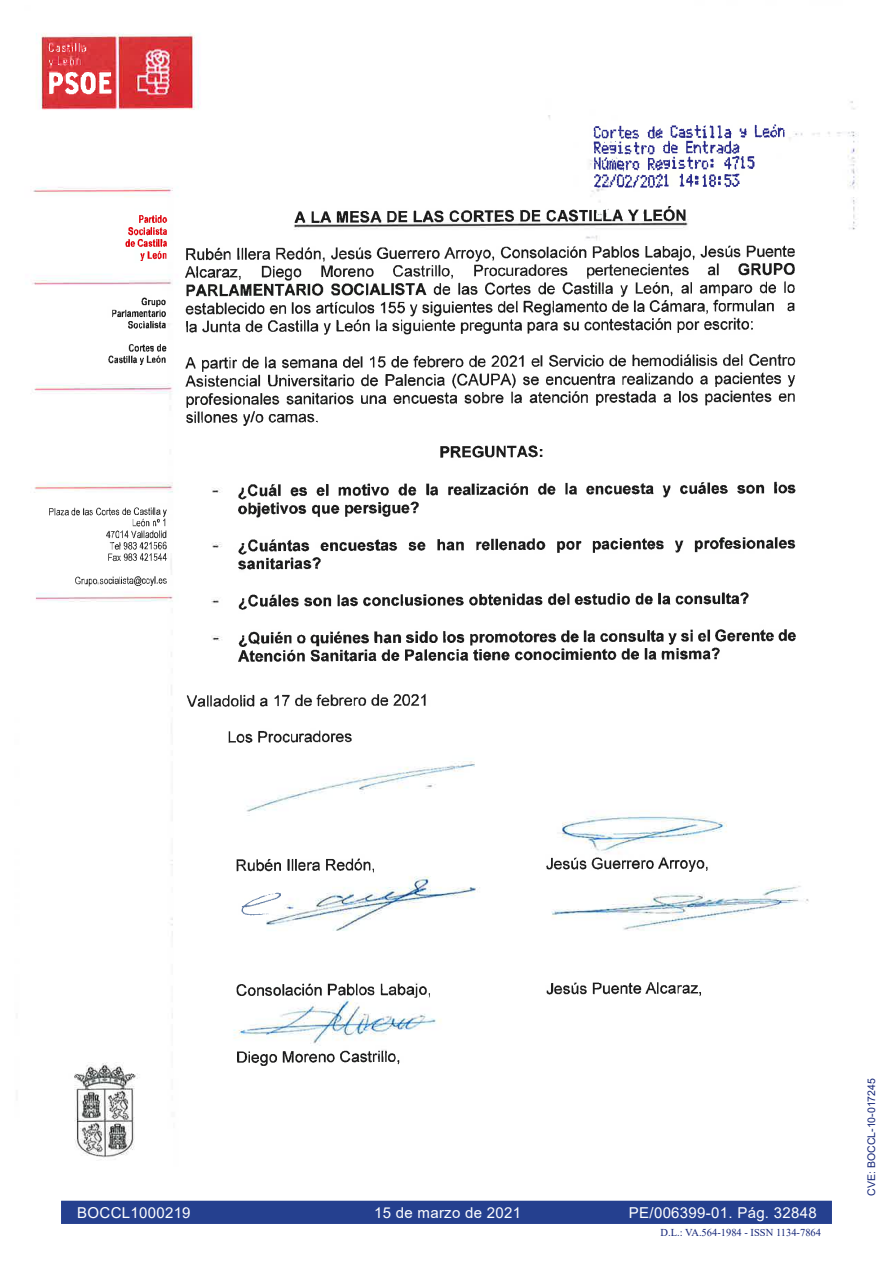
<style>
.page{position:relative;width:893px;height:1263px;background:#fff}
.page>*{position:absolute;margin:0;border:0;box-sizing:border-box;transform-origin:0 0}
.E_CVE{font:15px "Arial";letter-spacing:.02em;color:#fff}
.t1{font:10.5px "Times New Roman";color:#132477}
.t2{font:10.5px "Arial";color:#132477}
</style>
<div class="page">
<div style="left:60px;top:1200px;width:773px;height:25px;background:#25408f"></div>
<div style="left:60px;top:1199px;width:773px;height:26px;border:2px solid #fff"></div>
<img style="left:32px;top:33px;width:827px;height:1167px">
<img style="left:48px;top:42px;width:65px;height:52px">
<img style="left:592px;top:125px;width:195px;height:63px">
<img style="left:48px;top:207px;width:749px;height:859px">
<img style="left:239px;top:892px;width:41px;height:24px">
<p class="E_CVE" style="left:77px;top:1202px;width:115px">BOCCL1000219</p>
<p class="E_CVE" style="left:374px;top:1202px;width:149px">15 de marzo de 2021</p>
<p class="E_CVE" style="left:629px;top:1202px;width:189px">PE/006399-01. Pág. 32848</p>
<p class="t1" style="left:661px;top:1225px;width:162px">D.L.: VA.564-1984 - ISSN 1134-7864</p>
<p class="t2" style="left:864px;top:1195px;width:119px;rotate:-90deg">CVE: BOCCL-10-017245</p>
</div>
